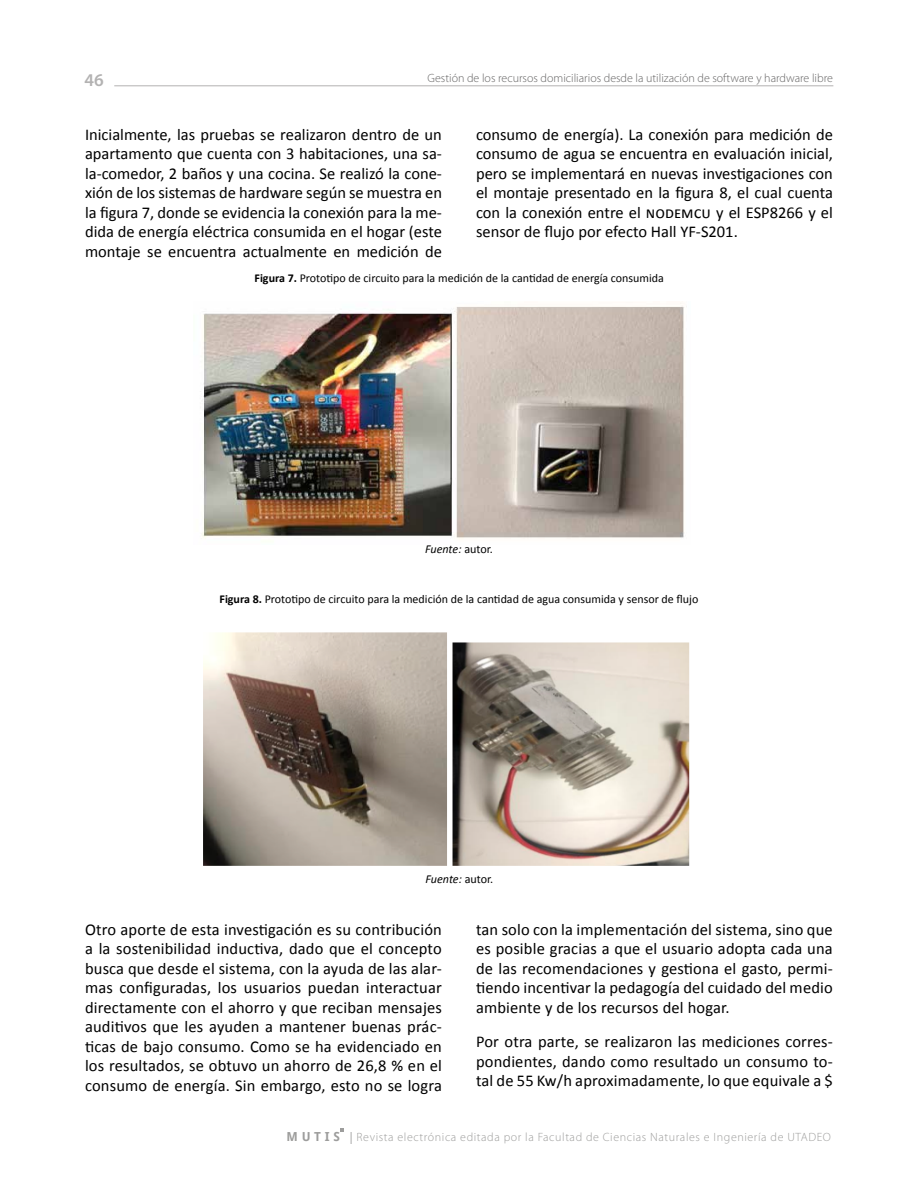
<style>
.page{position:relative;width:918px;height:1188px;background:#fff}
.page>*{position:absolute;margin:0;border:0;box-sizing:border-box;transform-origin:0 0}
.t1{font:600 18px "Myriad Pro";color:#b3b2b2}
.t2{font:16.5px/19.5px "Calibri";letter-spacing:.005em;color:#000;text-align:justify}
.t3{font:italic 12.15px "Calibri";letter-spacing:-.01em;color:#000}
.t4{font:12px "Calibri";color:#000}
.t5{font:300 12px "Myriad Pro";letter-spacing:.05em;color:#9d9d9c}
.t6{font:300 12px "Myriad Pro";color:#646363}
.s1{font-weight:700}
.s2{font-style:normal}
.s3{font-family:"Droid Sans";font-weight:700;font-size:12.45px}
.s4{font-weight:400}
</style>
<div class="page">
<svg style="left:341px;top:1128px;width:3px;height:4px"></svg>
<hr style="left:114px;top:85px;width:719px;height:1px;background:#b3b2b2">
<img style="left:203px;top:632px;width:487px;height:234px">
<img style="left:200px;top:303px;width:487px;height:236px">
<p class="t1" style="left:84px;top:68px;width:21px">46</p>
<p class="t6" style="left:428px;top:70px;width:407px">Gestión de los recursos domiciliarios desde la utilización de software y hardware libre</p>
<p class="t2" style="left:476px;top:125px;width:358px">consumo de energía). La conexión para medición de consumo de agua se encuentra en evaluación inicial, pero se implementará en nuevas investigaciones con el montaje presentado en la figura 8, el cual cuenta con la conexión entre el nodemcu y el ESP8266 y el sensor de flujo por efecto Hall YF-S201.</p>
<p class="t4" style="left:255px;top:270px;width:411px"><span class="s1">Figura 7.</span> Prototipo de circuito para la medición de la cantidad de energía consumida</p>
<p class="t2" style="left:85px;top:125px;width:358px">Inicialmente, las pruebas se realizaron dentro de un apartamento que cuenta con 3 habitaciones, una sa&shy;la-comedor, 2 baños y una cocina. Se realizó la cone&shy;xión de los sistemas de hardware según se muestra en la figura 7, donde se evidencia la conexión para la me&shy;dida de energía eléctrica consumida en el hogar (este montaje se encuentra actualmente en medición de</p>
<p class="t3" style="left:425px;top:541px;width:69px">Fuente: <span class="s2">autor.</span></p>
<p class="t4" style="left:220px;top:591px;width:480px"><span class="s1">Figura 8.</span> Prototipo de circuito para la medición de la cantidad de agua consumida y sensor de flujo</p>
<p class="t3" style="left:426px;top:871px;width:69px">Fuente: <span class="s2">autor.</span></p>
<p class="t2" style="left:85px;top:920px;width:358px">Otro aporte de esta investigación es su contribución a la sostenibilidad inductiva, dado que el concepto busca que desde el sistema, con la ayuda de las alar&shy;mas configuradas, los usuarios puedan interactuar directamente con el ahorro y que reciban mensajes auditivos que les ayuden a mantener buenas prác&shy;ticas de bajo consumo. Como se ha evidenciado en los resultados, se obtuvo un ahorro de 26,8 % en el consumo de energía. Sin embargo, esto no se logra</p>
<p class="t2" style="left:476px;top:920px;width:358px">tan solo con la implementación del sistema, sino que es posible gracias a que el usuario adopta cada una de las recomendaciones y gestiona el gasto, permi&shy;tiendo incentivar la pedagogía del cuidado del medio ambiente y de los recursos del hogar.</p>
<p class="t2" style="left:476px;top:1032px;width:358px">Por otra parte, se realizaron las mediciones corres&shy;pondientes, dando como resultado un consumo to&shy;tal de 55 Kw/h aproximadamente, lo que equivale a $</p>
<p class="t5" style="left:287px;top:1130px;width:546px"><span class="s3">M U T I S</span> <span class="s4">|</span> Revista electrónica editada por la Facultad de Ciencias Naturales e Ingeniería de UTADEO</p>
</div>
